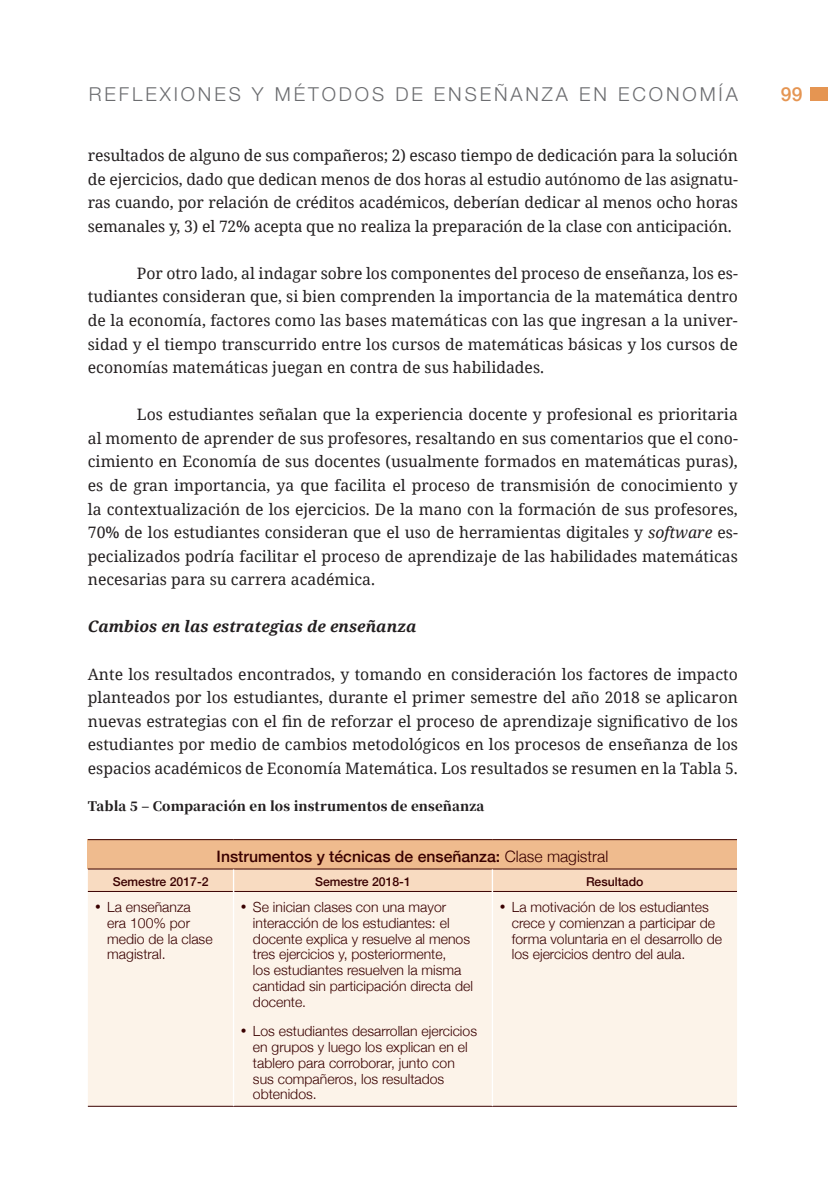
<style>
.page{position:relative;width:828px;height:1190px;background:#fff}
.page>*{position:absolute;margin:0;border:0;box-sizing:border-box;transform-origin:0 0}
.t1{font:300 19.25px "Helvetica Neue LT Std";letter-spacing:.15em;color:#6c6d70}
.t2{font:500 19.25px "Helvetica Neue";color:#e59552}
.t3{font:15.75px/23.6px "Noto Serif";color:#231f20;text-align:justify}
.t4{font:500 15.75px "Helvetica Neue";color:#390000}
.t5{font:italic 700 15.75px "Noto Serif";color:#231f20}
.t6{font:300 14px/15.8px "Helvetica Neue";color:#390000}
.t7{font:900 13.12px "Noto Serif TC";letter-spacing:.01em;color:#231f20}
.t8{font:500 12.25px "Helvetica Neue";color:#390000}
.s1{font-style:italic}
.s2{font-weight:300}
</style>
<div class="page">
<div style="left:810px;top:87px;width:18px;height:14px;background:#e59552"></div>
<div style="left:88px;top:839px;width:649px;height:30px;background:#efbb8e"></div>
<div style="left:88px;top:892px;width:649px;height:214px;background:#fcf3e9"></div>
<hr style="left:88px;top:839px;width:146px;height:1px;background:#390000">
<hr style="left:234px;top:839px;width:258px;height:1px;background:#390000">
<hr style="left:492px;top:839px;width:245px;height:1px;background:#390000">
<hr style="left:88px;top:868px;width:146px;height:1px;background:#390000">
<hr style="left:234px;top:868px;width:258px;height:1px;background:#390000">
<hr style="left:492px;top:868px;width:245px;height:1px;background:#390000">
<hr style="left:88px;top:891px;width:145px;height:1px;background:#390000">
<hr style="left:234px;top:891px;width:258px;height:1px;background:#390000">
<hr style="left:493px;top:891px;width:244px;height:1px;background:#390000">
<hr style="left:88px;top:1106px;width:146px;height:1px;background:#390000">
<hr style="left:234px;top:1106px;width:258px;height:1px;background:#390000">
<hr style="left:492px;top:1106px;width:245px;height:1px;background:#390000">
<div style="left:88px;top:869px;width:649px;height:22px;background:#f8dbc1"></div>
<hr style="left:233px;top:891px;width:1px;height:215px;background:#fff">
<hr style="left:492px;top:891px;width:1px;height:215px;background:#fff">
<p class="t1" style="left:89px;top:82px;width:650px">REFLEXIONES Y MÉTODOS DE ENSEÑANZA EN ECONOMÍA</p>
<p class="t2" style="left:781px;top:79px;width:23px">99</p>
<p class="t3" style="left:88px;top:143px;width:651px">resultados de alguno de sus compañeros; 2) escaso tiempo de dedicación para la solución de ejercicios, dado que dedican menos de dos horas al estudio autónomo de las asignatu&shy;ras cuando, por relación de créditos académicos, deberían dedicar al menos ocho horas semanales y, 3) el 72% acepta que no realiza la preparación de la clase con anticipación.</p>
<p class="t3" style="left:88px;top:261px;width:651px;text-indent:49px">Por otro lado, al indagar sobre los componentes del proceso de enseñanza, los es&shy;tudiantes consideran que, si bien comprenden la importancia de la matemática dentro de la economía, factores como las bases matemáticas con las que ingresan a la univer&shy;sidad y el tiempo transcurrido entre los cursos de matemáticas básicas y los cursos de economías matemáticas juegan en contra de sus habilidades.</p>
<p class="t3" style="left:88px;top:402px;width:651px;text-indent:49px">Los estudiantes señalan que la experiencia docente y profesional es prioritaria al momento de aprender de sus profesores, resaltando en sus comentarios que el cono&shy;cimiento en Economía de sus docentes (usualmente formados en matemáticas puras), es de gran importancia, ya que facilita el proceso de transmisión de conocimiento y la contextualización de los ejercicios. De la mano con la formación de sus profesores, 70% de los estudiantes consideran que el uso de herramientas digitales y <span class="s1">software</span> es&shy;pecializados podría facilitar el proceso de aprendizaje de las habilidades matemáticas necesarias para su carrera académica.</p>
<p class="t5" style="left:88px;top:616px;width:330px">Cambios en las estrategias de enseñanza</p>
<p class="t3" style="left:88px;top:661px;width:651px">Ante los resultados encontrados, y tomando en consideración los factores de impacto planteados por los estudiantes, durante el primer semestre del año 2018 se aplicaron nuevas estrategias con el fin de reforzar el proceso de aprendizaje significativo de los estudiantes por medio de cambios metodológicos en los procesos de enseñanza de los espacios académicos de Economía Matemática. Los resultados se resumen en la Tabla 5.</p>
<p class="t7" style="left:88px;top:799px;width:398px">Tabla 5 – Comparación en los instrumentos de enseñanza</p>
<p class="t4" style="left:217px;top:844px;width:393px">Instrumentos y técnicas de enseñanza: <span class="s2">Clase magistral</span></p>
<p class="t8" style="left:113px;top:872px;width:97px">Semestre 2017-2</p>
<p class="t8" style="left:315px;top:872px;width:97px">Semestre 2018-1</p>
<p class="t8" style="left:586px;top:872px;width:59px">Resultado</p>
<p class="t6" style="left:107px;top:898px;width:107px;text-indent:-12px">• La enseñanza era 100% por medio de la clase magistral.</p>
<p class="t6" style="left:253px;top:898px;width:221px;text-indent:-12px">• Se inician clases con una mayor interacción de los estudiantes: el docente explica y resuelve al menos tres ejercicios y, posteriormente,<br>los estudiantes resuelven la misma cantidad sin participación directa del docente.</p>
<p class="t6" style="left:253px;top:1022px;width:226px;text-indent:-12px">• Los estudiantes desarrollan ejercicios en grupos y luego los explican en el tablero para corroborar, junto con sus compañeros, los resultados obtenidos.</p>
<p class="t6" style="left:512px;top:898px;width:212px;text-indent:-12px">• La motivación de los estudiantes crece y comienzan a participar de forma voluntaria en el desarrollo de los ejercicios dentro del aula.</p>
</div>
